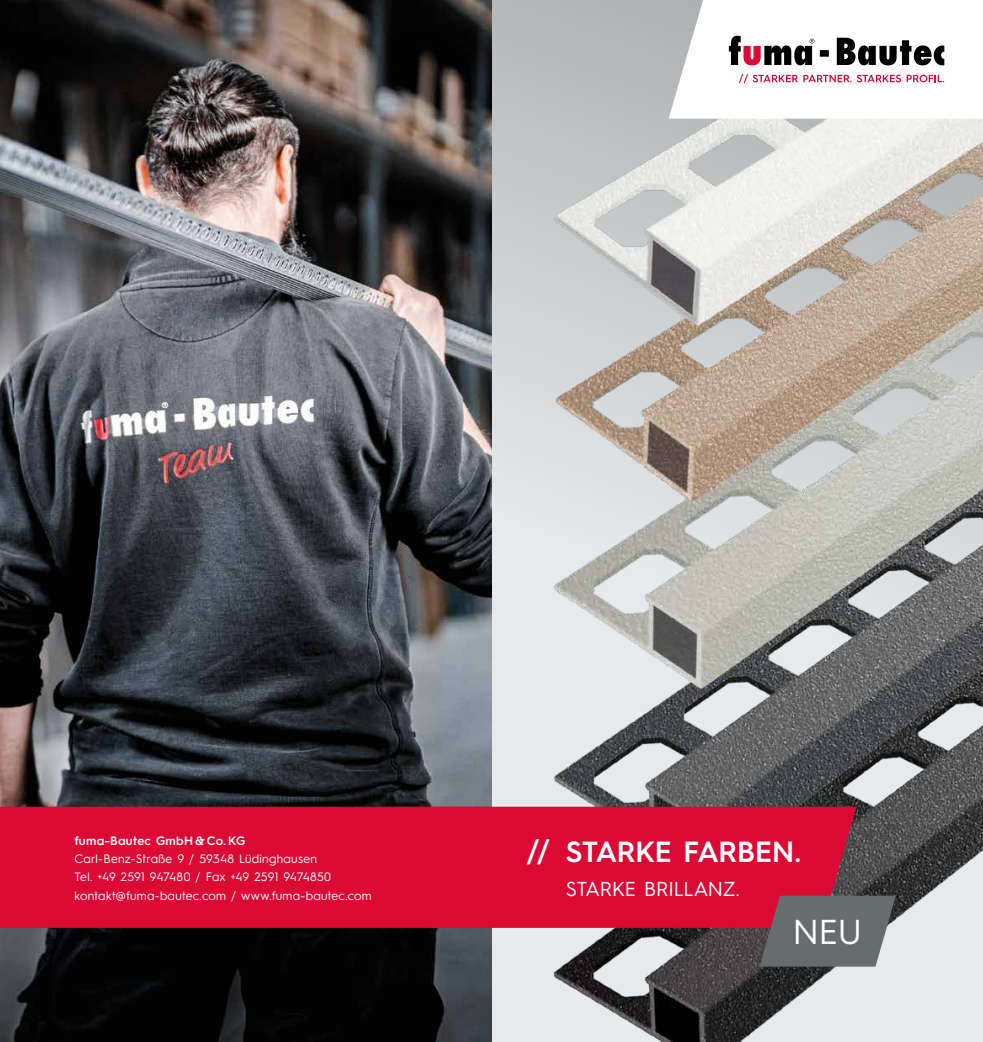
<style>
.page{position:relative;width:983px;height:1042px;background:#fff}
.page>*{position:absolute;margin:0;border:0;box-sizing:border-box;transform-origin:0 0}
.t1{font:34.65px "Hurme Geometric Sans 3";color:#fff}
.t2{font:600 29.22px "Hurme Geometric Sans 3";letter-spacing:-.01em;color:#fff}
.t3{font:20.3px "Hurme Geometric Sans 3";letter-spacing:-.01em;color:#fff}
.t4{font:12.25px/18.4px "Hurme Geometric Sans 3";letter-spacing:.02em;color:#fff}
.t5{font:600 12.25px "Hurme Geometric Sans 3";letter-spacing:.025em;color:#fff}
</style>
<div class="page">
<img style="left:0;top:0;width:982px;height:1042px">
<div style="left:491px;top:807px;width:365px;height:121px;background:#dd0935"></div>
<svg style="left:668px;top:0;width:314px;height:119px"></svg>
<div style="left:0;top:807px;width:491px;height:121px;background:#dd0935"></div>
<svg style="left:759px;top:895px;width:136px;height:71px;background:#746b6f"></svg>
<p class="t5" style="left:74px;top:832px;width:172px">fuma-Bautec GmbH &amp; Co. KG</p>
<p class="t4" style="left:74px;top:849px;width:299px">Carl-Benz-Straße 9 / 59348 Lüdinghausen<br>Tel. +49 2591 947480 / Fax +49 2591 9474850 kontakt@fuma-bautec.com / www.fuma-bautec.com</p>
<h2 class="t2" style="left:526px;top:831px;width:275px">// STARKE FARBEN.</h2>
<h3 class="t3" style="left:565px;top:874px;width:175px">STARKE BRILLANZ.</h3>
<h1 class="t1" style="left:792px;top:907px;width:71px">NEU</h1>
</div>
